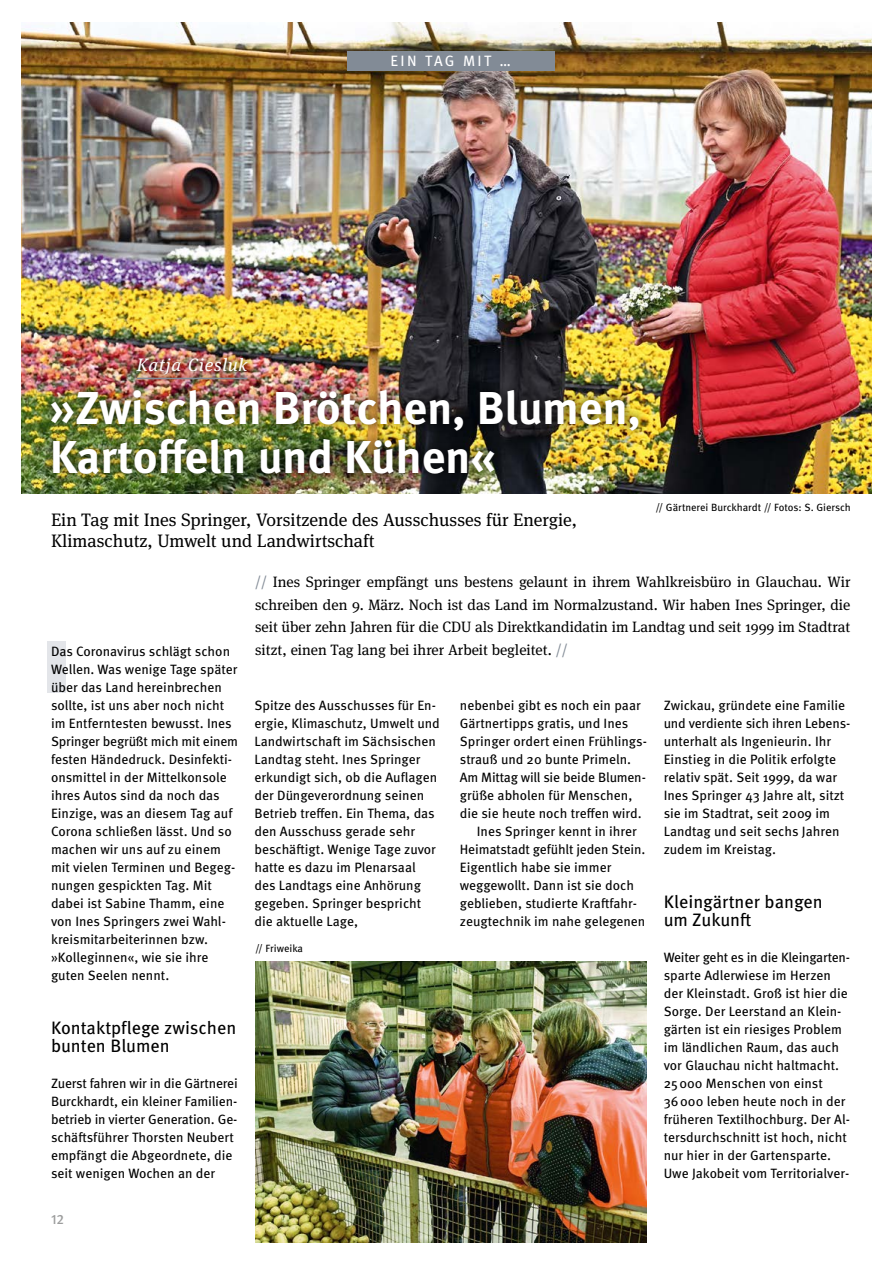
<style>
.page{position:relative;width:893px;height:1263px;background:#fff}
.page>*{position:absolute;margin:0;border:0;box-sizing:border-box;transform-origin:0 0}
.t1{font:700 46.05px/49.5px "Meta Pro";letter-spacing:-.005em;color:#fff}
.t2{font:18px/21px "Meta Serif Pro";color:#000}
.t3{font:18px/18px "Meta Pro";color:#000}
.t4{font:italic 18px "Meta Serif Pro";letter-spacing:.05em;color:#fff}
.t5{font:15px/22.5px "Meta Serif Pro";color:#000;text-align:justify}
.t6{font:15px "Meta Pro";letter-spacing:.16em;color:#fff}
.t7{font:13.5px/18px "Meta Pro";color:#000}
.t8{font:500 13.5px "Meta Pro";color:#9c9d9d}
.t9{font:10.5px "Meta Pro";letter-spacing:-.005em;color:#000}
.s1{color:#828b96}
</style>
<div class="page">
<div style="left:48px;top:642px;width:18px;height:51px;background:#e3e5e9"></div>
<img style="left:21px;top:23px;width:851px;height:471px">
<img style="left:255px;top:962px;width:391px;height:280px">
<div style="left:43px;top:382px;width:604px;height:101px;background:#000;opacity:.75"></div>
<div style="left:128px;top:349px;width:128px;height:39px;background:#000;opacity:.75"></div>
<hr style="left:137px;top:378px;width:110px;height:1px;background:#828b96">
<div style="left:347px;top:51px;width:207px;height:20px;background:#828b96"></div>
<p class="t6" style="left:391px;top:49px;width:122px">EIN TAG MIT …</p>
<h2 class="t4" style="left:137px;top:352px;width:112px">Katja Ciesluk</h2>
<h1 class="t1" style="left:50px;top:380px;width:593px">»Zwischen Brötchen, Blumen,<br>Kartoffeln und Kühen«</h1>
<h2 class="t2" style="left:51px;top:508px;width:528px">Ein Tag mit Ines Springer, Vorsitzende des Ausschusses für Energie,<br>Klimaschutz, Umwelt und Landwirtschaft</h2>
<p class="t9" style="left:655px;top:499px;width:197px">// Gärtnerei Burckhardt // Fotos: S. Giersch</p>
<p class="t7" style="left:51px;top:641px;width:189px">Das Coronavirus schlägt schon<br>Wellen. Was wenige Tage später über das Land hereinbrechen sollte, ist uns aber noch nicht im Entferntesten bewusst. Ines<br>Springer begrüßt mich mit einem festen Händedruck. Desinfekti&shy;onsmittel in der Mittelkonsole ihres Autos sind da noch das<br>Einzige, was an diesem Tag auf<br>Corona schließen lässt. Und so machen wir uns auf zu einem mit vielen Terminen und Begeg&shy;nungen gespickten Tag. Mit dabei ist Sabine Thamm, eine von Ines Springers zwei Wahl&shy;kreismitarbeiterinnen bzw. »Kolleginnen«, wie sie ihre guten Seelen nennt.</p>
<h2 class="t3" style="left:51px;top:1017px;width:187px">Kontaktpflege zwischen bunten Blumen</h2>
<p class="t7" style="left:51px;top:1073px;width:188px">Zuerst fahren wir in die Gärtnerei<br>Burckhardt, ein kleiner Familien&shy;betrieb in vierter Generation. Ge&shy;schäftsführer Thorsten Neubert empfängt die Abgeordnete, die seit wenigen Wochen an der</p>
<p class="t8" style="left:51px;top:1209px;width:15px">12</p>
<p class="t5" style="left:255px;top:570px;width:597px"><span class="s1">//</span> Ines Springer empfängt uns bestens gelaunt in ihrem Wahlkreisbüro in Glauchau. Wir schreiben den 9. März. Noch ist das Land im Normalzustand. Wir haben Ines Springer, die seit über zehn Jahren für die CDU als Direktkandidatin im Landtag und seit 1999 im Stadtrat sitzt, einen Tag lang bei ihrer Arbeit begleitet. <span class="s1">//</span></p>
<p class="t7" style="left:254px;top:695px;width:187px">Spitze des Ausschusses für En&shy;ergie, Klimaschutz, Umwelt und<br>Landwirtschaft im Sächsischen<br>Landtag steht. Ines Springer erkundigt sich, ob die Auflagen der Düngeverordnung seinen<br>Betrieb treffen. Ein Thema, das den Ausschuss gerade sehr beschäftigt. Wenige Tage zuvor hatte es dazu im Plenarsaal des Landtags eine Anhörung gegeben. Springer bespricht die aktuelle Lage,</p>
<p class="t7" style="left:460px;top:695px;width:182px">nebenbei gibt es noch ein paar</p>
<p class="t7" style="left:460px;top:713px;width:170px">Gärtnertipps gratis, und Ines</p>
<p class="t7" style="left:460px;top:731px;width:189px">Springer ordert einen Frühlings-</p>
<p class="t7" style="left:460px;top:749px;width:173px">strauß und 20 bunte Primeln.</p>
<p class="t7" style="left:460px;top:767px;width:186px">Am Mittag will sie beide Blumen-</p>
<p class="t7" style="left:460px;top:785px;width:174px">grüße abholen für Menschen,</p>
<p class="t7" style="left:460px;top:803px;width:183px">die sie heute noch treffen wird.</p>
<p class="t7" style="left:477px;top:821px;width:162px">Ines Springer kennt in ihrer</p>
<p class="t7" style="left:460px;top:839px;width:187px">Heimatstadt gefühlt jeden Stein.</p>
<p class="t7" style="left:460px;top:857px;width:153px">Eigentlich habe sie immer</p>
<p class="t7" style="left:460px;top:875px;width:176px">weggewollt. Dann ist sie doch</p>
<p class="t7" style="left:460px;top:893px;width:179px">geblieben, studierte Kraftfahr-</p>
<p class="t7" style="left:460px;top:911px;width:187px">zeugtechnik im nahe gelegenen</p>
<p class="t9" style="left:255px;top:940px;width:49px">// Friweika</p>
<p class="t7" style="left:664px;top:695px;width:187px">Zwickau, gründete eine Familie und verdiente sich ihren Lebens&shy;unterhalt als Ingenieurin. Ihr<br>Einstieg in die Politik erfolgte relativ spät. Seit 1999, da war<br>Ines Springer 43 Jahre alt, sitzt sie im Stadtrat, seit 2009 im<br>Landtag und seit sechs Jahren zudem im Kreistag.</p>
<h2 class="t3" style="left:664px;top:891px;width:161px">Kleingärtner bangen um Zukunft</h2>
<p class="t7" style="left:664px;top:947px;width:188px">Weiter geht es in die Kleingarten&shy;sparte Adlerwiese im Herzen der Kleinstadt. Groß ist hier die<br>Sorge. Der Leerstand an Klein&shy;gärten ist ein riesiges Problem im ländlichen Raum, das auch vor Glauchau nicht haltmacht.<br>25000 Menschen von einst<br>36000 leben heute noch in der früheren Textilhochburg. Der Al&shy;tersdurchschnitt ist hoch, nicht nur hier in der Gartensparte.<br>Uwe Jakobeit vom Territorialver-</p>
</div>
